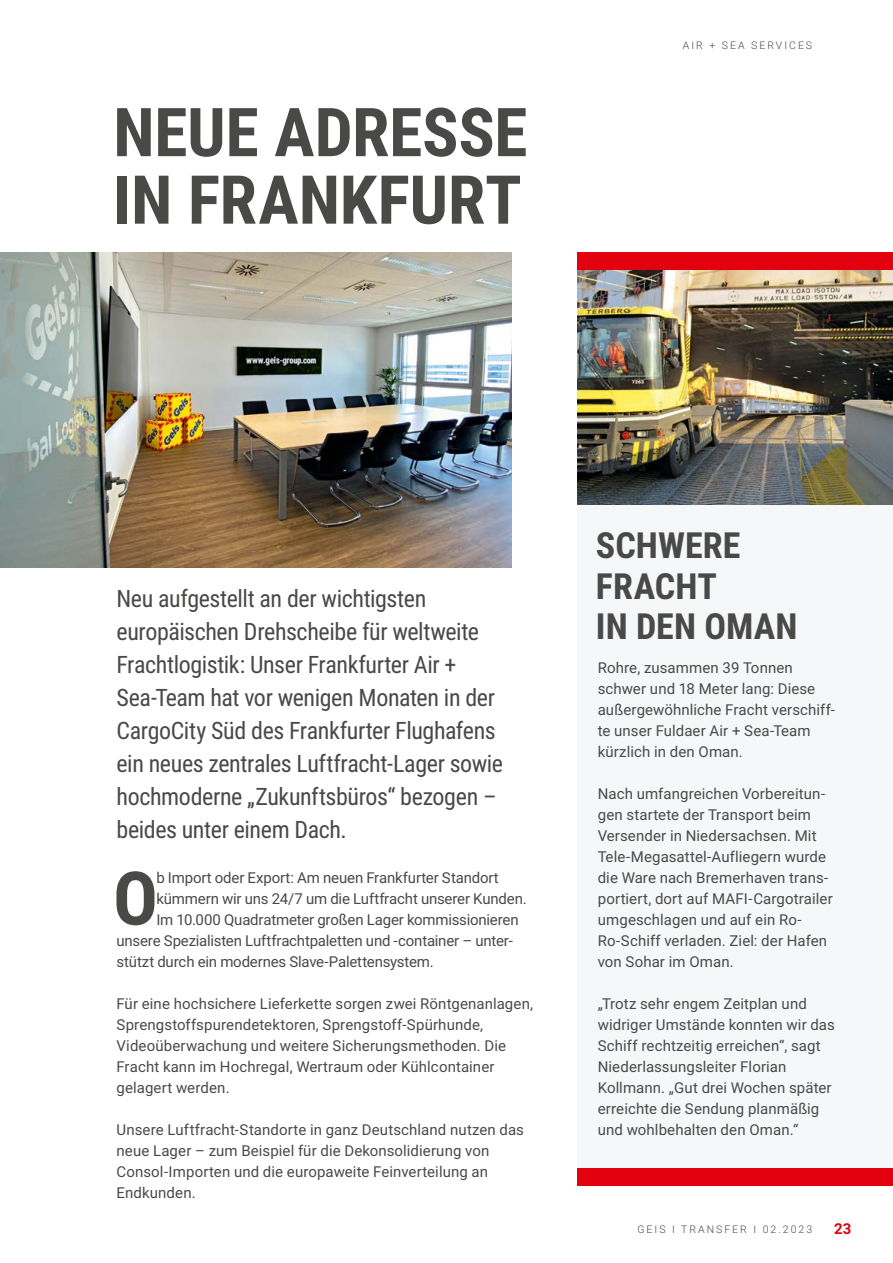
<style>
.page{position:relative;width:893px;height:1263px;background:#fff}
.page>*{position:absolute;margin:0;border:0;box-sizing:border-box;transform-origin:0 0}
.t1{font:700 74.1px "Roboto Condensed";color:#494948}
.t2{font:700 67.5px/67.5px "Roboto Condensed";letter-spacing:-.005em;color:#494948}
.t3{font:700 36px/40.5px "Roboto Condensed";color:#494948}
.t4{font:24px/33px "Roboto Condensed";letter-spacing:-.015em;color:#494948}
.t5{font:15px/21px "Roboto";letter-spacing:.005em;color:#494948}
.t6{font:700 15px "Roboto";color:#e3000f}
.t7{font:300 10.5px "Roboto";letter-spacing:.19em;color:#494948}
</style>
<div class="page">
<img style="left:0;top:253px;width:512px;height:315px">
<div style="left:578px;top:262px;width:315px;height:915px;background:#f6f7f8"></div>
<div style="left:578px;top:1168px;width:315px;height:17px;background:#e3000f"></div>
<img style="left:578px;top:270px;width:315px;height:235px">
<div style="left:578px;top:253px;width:315px;height:17px;background:#e3000f"></div>
<h2 class="t2" style="left:113px;top:96px;width:416px">NEUE ADRESSE<br>IN FRANKFURT</h2>
<p class="t7" style="left:683px;top:38px;width:131px">AIR + SEA SERVICES</p>
<p class="t4" style="left:116px;top:581px;width:388px">Neu aufgestellt an der wichtigsten europäischen Drehscheibe für weltweite Frachtlogistik: Unser Frankfurter Air + Sea-Team hat vor wenigen Monaten in der CargoCity Süd des Frankfurter Flughafens ein neues zentrales Luftfracht-Lager sowie hochmoderne „Zukunftsbüros“ bezogen – beides unter einem Dach.</p>
<h1 class="t1" style="left:113px;top:846px;width:46px">O</h1>
<p class="t5" style="left:156px;top:866px;width:344px">b Import oder Export: Am neuen Frankfurter Standort</p>
<p class="t5" style="left:156px;top:887px;width:372px">kümmern wir uns 24/7 um die Luftfracht unserer Kunden.</p>
<p class="t5" style="left:156px;top:908px;width:364px">Im 10.000 Quadratmeter großen Lager kommissionieren</p>
<p class="t5" style="left:116px;top:929px;width:398px">unsere Spezialisten Luftfrachtpaletten und -container – unter-</p>
<p class="t5" style="left:116px;top:950px;width:319px">stützt durch ein modernes Slave-Palettensystem.</p>
<p class="t5" style="left:116px;top:992px;width:418px">Für eine hochsichere Lieferkette sorgen zwei Röntgenanlagen, Sprengstoffspurendetektoren, Sprengstoff-Spürhunde, Videoüberwachung und weitere Sicherungsmethoden. Die Fracht kann im Hochregal, Wertraum oder Kühlcontainer gelagert werden.</p>
<p class="t5" style="left:116px;top:1118px;width:409px">Unsere Luftfracht-Standorte in ganz Deutschland nutzen das neue Lager – zum Beispiel für die Dekonsolidierung von Consol-Importen und die europaweite Feinverteilung an Endkunden.</p>
<h3 class="t3" style="left:596px;top:524px;width:203px">SCHWERE<br>FRACHT<br>IN DEN OMAN</h3>
<p class="t5" style="left:598px;top:656px;width:239px">Rohre, zusammen 39 Tonnen schwer und 18 Meter lang: Diese außergewöhnliche Fracht verschiff&shy;te unser Fuldaer Air + Sea-Team kürzlich in den Oman.</p>
<p class="t5" style="left:598px;top:782px;width:236px">Nach umfangreichen Vorbereitun&shy;gen startete der Transport beim<br>Versender in Niedersachsen. Mit<br>Tele-Megasattel-Aufliegern wurde die Ware nach Bremerhaven trans&shy;portiert, dort auf MAFI-Cargotrailer umgeschlagen und auf ein Ro-<br>Ro-Schiff verladen. Ziel: der Hafen von Sohar im Oman.</p>
<p class="t5" style="left:598px;top:992px;width:239px">„Trotz sehr engem Zeitplan und widriger Umstände konnten wir das<br>Schiff rechtzeitig erreichen“, sagt<br>Niederlassungsleiter Florian<br>Kollmann. „Gut drei Wochen später erreichte die Sendung planmäßig und wohlbehalten den Oman.“</p>
<p class="t7" style="left:637px;top:1221px;width:176px">GEIS I TRANSFER I 02.2023</p>
<p class="t6" style="left:834px;top:1218px;width:19px">23</p>
</div>
